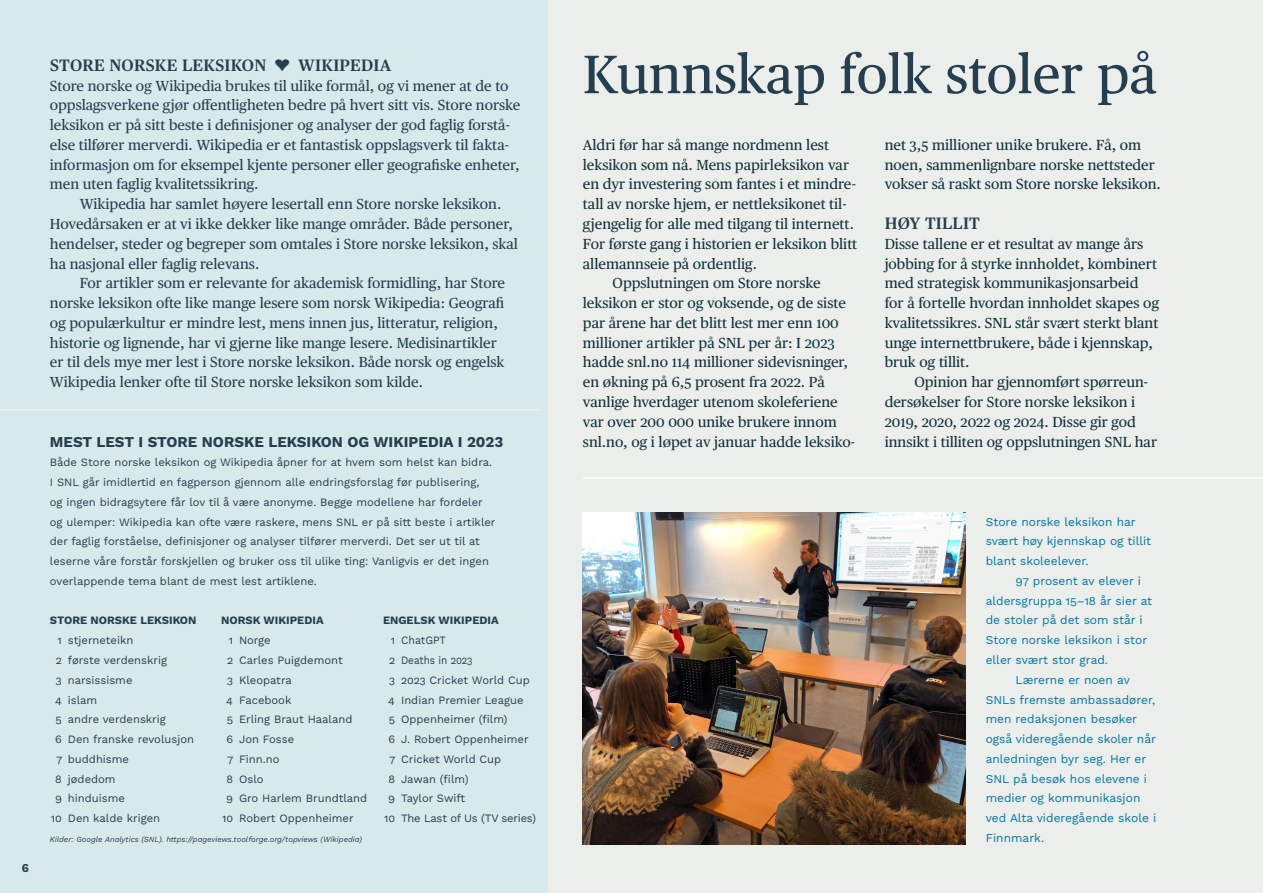
<style>
.page{position:relative;width:1263px;height:893px;background:#eceeeb}
.page>*{position:absolute;margin:0;border:0;box-sizing:border-box;transform-origin:0 0}
.t1{font:54px "Publico Text";color:#253e50}
.t2{font:600 16.5px "Publico Text";letter-spacing:.015em;color:#253e50}
.t3{font:700 15px "Work Sans";color:#253e50}
.t4{font:14.55px/19.8px "Publico Text";color:#12313e}
.t5{font:14.55px/19.8px "Publico Text";color:#253e50}
.t6{font:12px/19.8px "Work Sans";color:#0076a5}
.t7{font:700 12px "Work Sans";color:#253e50}
.t8{font:11.25px/19.8px "Work Sans";color:#253e50}
.t9{font:700 11.25px "Work Sans";color:#253e50}
.t10{font:11.25px "Work Sans";letter-spacing:-.02em;color:#253e50}
.t11{font:italic 7.8px "Work Sans";color:#253e50}
.s1{font-family:"Arial Unicode MS";font-weight:400}
</style>
<div class="page">
<hr style="left:583px;top:477px;width:680px;height:2px;background:#fff">
<div style="left:0;top:0;width:547px;height:893px;background:#d7e9ea"></div>
<hr style="left:0;top:409px;width:540px;height:1px;background:#eceeeb">
<img style="left:583px;top:513px;width:382px;height:331px">
<p class="t7" style="left:22px;top:859px;width:9px">6</p>
<p class="t2" style="left:50px;top:52px;width:343px">STORE NORSKE LEKSIKON <span class="s1">❤</span> WIKIPEDIA</p>
<p class="t5" style="left:50px;top:75px;width:472px">Store norske og Wikipedia brukes til ulike formål, og vi mener at de to oppslagsverkene gjør offentligheten bedre på hvert sitt vis. Store norske leksikon er på sitt beste i definisjoner og analyser der god faglig forstå&shy;else tilfører merverdi. Wikipedia er et fantastisk oppslagsverk til fakta&shy;informasjon om for eksempel kjente personer eller geografiske enheter, men uten faglig kvalitetssikring.</p>
<p class="t5" style="left:50px;top:193px;width:470px;text-indent:30px">Wikipedia har samlet høyere lesertall enn Store norske leksikon.<br>Hovedårsaken er at vi ikke dekker like mange områder. Både personer, hendelser, steder og begreper som omtales i Store norske leksikon, skal ha nasjonal eller faglig relevans.</p>
<p class="t5" style="left:50px;top:272px;width:457px;text-indent:30px">For artikler som er relevante for akademisk formidling, har Store norske leksikon ofte like mange lesere som norsk Wikipedia: Geografi og populærkultur er mindre lest, mens innen jus, litteratur, religion, historie og lignende, har vi gjerne like mange lesere. Medisinartikler er til dels mye mer lest i Store norske leksikon. Både norsk og engelsk Wikipedia lenker ofte til Store norske leksikon som kilde.</p>
<p class="t3" style="left:50px;top:430px;width:455px">MEST LEST I STORE NORSKE LEKSIKON OG WIKIPEDIA I 2023</p>
<p class="t8" style="left:50px;top:452px;width:447px">Både Store norske leksikon og Wikipedia åpner for at hvem som helst kan bidra.<br>I SNL går imidlertid en fagperson gjennom alle endringsforslag før publisering,<br>og ingen bidragsytere får lov til å være anonyme. Begge modellene har fordeler og ulemper: Wikipedia kan ofte være raskere, mens SNL er på sitt beste i artikler der faglig forståelse, definisjoner og analyser tilfører merverdi. Det ser ut til at leserne våre forstår forskjellen og bruker oss til ulike ting: Vanligvis er det ingen overlappende tema blant de mest lest artiklene.</p>
<p class="t9" style="left:50px;top:612px;width:148px">STORE NORSKE LEKSIKON</p>
<p class="t8" style="left:58px;top:630px;width:77px">1 stjerneteikn</p>
<p class="t8" style="left:56px;top:650px;width:113px">2 første verdenskrig</p>
<p class="t8" style="left:56px;top:670px;width:78px">3 narsissisme</p>
<p class="t8" style="left:55px;top:689px;width:44px">4 islam</p>
<p class="t8" style="left:56px;top:709px;width:112px">5 andre verdenskrig</p>
<p class="t8" style="left:55px;top:729px;width:140px">6 Den franske revolusjon</p>
<p class="t8" style="left:56px;top:749px;width:74px">7 buddhisme</p>
<p class="t8" style="left:55px;top:768px;width:62px">8 jødedom</p>
<p class="t8" style="left:55px;top:788px;width:71px">9 hinduisme</p>
<p class="t8" style="left:51px;top:808px;width:111px">10 Den kalde krigen</p>
<p class="t9" style="left:221px;top:612px;width:104px">NORSK WIKIPEDIA</p>
<p class="t8" style="left:229px;top:630px;width:43px">1 Norge</p>
<p class="t8" style="left:227px;top:650px;width:117px">2 Carles Puigdemont</p>
<p class="t8" style="left:227px;top:670px;width:66px">3 Kleopatra</p>
<p class="t8" style="left:226px;top:689px;width:67px">4 Facebook</p>
<p class="t8" style="left:227px;top:709px;width:127px">5 Erling Braut Haaland</p>
<p class="t8" style="left:226px;top:729px;width:69px">6 Jon Fosse</p>
<p class="t8" style="left:228px;top:749px;width:54px">7 Finn.no</p>
<p class="t8" style="left:226px;top:768px;width:39px">8 Oslo</p>
<p class="t8" style="left:226px;top:788px;width:143px">9 Gro Harlem Brundtland</p>
<p class="t8" style="left:222px;top:808px;width:133px">10 Robert Oppenheimer</p>
<p class="t11" style="left:50px;top:833px;width:314px">Kilder: Google Analytics (SNL). https://pageviews.toolforge.org/topviews (Wikipedia)</p>
<p class="t9" style="left:383px;top:612px;width:117px">ENGELSK WIKIPEDIA</p>
<p class="t8" style="left:391px;top:630px;width:57px">1 ChatGPT</p>
<p class="t8" style="left:389px;top:650px;width:85px">2 Deaths in 2023</p>
<p class="t8" style="left:389px;top:670px;width:142px">3 2023 Cricket World Cup</p>
<p class="t8" style="left:388px;top:689px;width:137px">4 Indian Premier League</p>
<p class="t8" style="left:389px;top:709px;width:120px">5 Oppenheimer (film)</p>
<p class="t8" style="left:388px;top:729px;width:142px">6 J. Robert Oppenheimer</p>
<p class="t8" style="left:390px;top:749px;width:113px">7 Cricket World Cup</p>
<p class="t8" style="left:388px;top:768px;width:82px">8 Jawan (film)</p>
<p class="t8" style="left:388px;top:788px;width:78px">9 Taylor Swift</p>
<p class="t10" style="left:384px;top:810px;width:153px">10 The Last of Us (TV series)</p>
<h1 class="t1" style="left:583px;top:34px;width:576px">Kunnskap folk stoler på</h1>
<p class="t4" style="left:583px;top:134px;width:248px">Aldri før har så mange nordmenn lest</p>
<p class="t4" style="left:583px;top:154px;width:268px">leksikon som nå. Mens papirleksikon var</p>
<p class="t4" style="left:583px;top:174px;width:274px">en dyr investering som fantes i et mindre-</p>
<p class="t4" style="left:583px;top:193px;width:265px">tall av norske hjem, er nettleksikonet til-</p>
<p class="t4" style="left:583px;top:213px;width:273px">gjengelig for alle med tilgang til internett.</p>
<p class="t4" style="left:583px;top:233px;width:276px">For første gang i historien er leksikon blitt</p>
<p class="t4" style="left:583px;top:253px;width:176px">allemannseie på ordentlig.</p>
<p class="t4" style="left:613px;top:272px;width:209px">Oppslutningen om Store norske</p>
<p class="t4" style="left:583px;top:292px;width:265px">leksikon er stor og voksende, og de siste</p>
<p class="t4" style="left:583px;top:312px;width:257px">par årene har det blitt lest mer enn 100</p>
<p class="t4" style="left:583px;top:332px;width:253px">millioner artikler på SNL per år: I 2023</p>
<p class="t4" style="left:583px;top:352px;width:267px">hadde snl.no 114 millioner sidevisninger,</p>
<p class="t4" style="left:583px;top:371px;width:244px">en økning på 6,5 prosent fra 2022. På</p>
<p class="t4" style="left:583px;top:391px;width:256px">vanlige hverdager utenom skoleferiene</p>
<p class="t4" style="left:583px;top:411px;width:255px">var over 200 000 unike brukere innom</p>
<p class="t4" style="left:583px;top:431px;width:274px">snl.no, og i løpet av januar hadde leksiko-</p>
<p class="t4" style="left:885px;top:134px;width:278px">net 3,5 millioner unike brukere. Få, om noen, sammenlignbare norske nettsteder vokser så raskt som Store norske leksikon.</p>
<p class="t2" style="left:885px;top:211px;width:97px">HØY TILLIT</p>
<p class="t4" style="left:885px;top:233px;width:276px">Disse tallene er et resultat av mange års jobbing for å styrke innholdet, kombinert med strategisk kommunikasjonsarbeid for å fortelle hvordan innholdet skapes og kvalitetssikres. SNL står svært sterkt blant unge internettbrukere, både i kjennskap, bruk og tillit.</p>
<p class="t4" style="left:885px;top:371px;width:274px;text-indent:30px">Opinion har gjennomført spørreun&shy;dersøkelser for Store norske leksikon i 2019, 2020, 2022 og 2024. Disse gir god innsikt i tilliten og oppslutningen SNL har</p>
<p class="t6" style="left:986px;top:511px;width:167px">Store norske leksikon har svært høy kjennskap og tillit blant skoleelever.</p>
<p class="t6" style="left:1015px;top:570px;width:127px">97 prosent av elever i</p>
<p class="t6" style="left:986px;top:590px;width:168px">aldersgruppa 15–18 år sier at</p>
<p class="t6" style="left:986px;top:610px;width:159px">de stoler på det som står i</p>
<p class="t6" style="left:986px;top:630px;width:163px">Store norske leksikon i stor</p>
<p class="t6" style="left:986px;top:649px;width:124px">eller svært stor grad.</p>
<p class="t6" style="left:1015px;top:669px;width:116px">Lærerne er noen av</p>
<p class="t6" style="left:986px;top:689px;width:171px">SNLs fremste ambassadører,</p>
<p class="t6" style="left:986px;top:709px;width:153px">men redaksjonen besøker</p>
<p class="t6" style="left:986px;top:729px;width:172px">også videregående skoler når</p>
<p class="t6" style="left:986px;top:748px;width:162px">anledningen byr seg. Her er</p>
<p class="t6" style="left:986px;top:768px;width:163px">SNL på besøk hos elevene i</p>
<p class="t6" style="left:986px;top:788px;width:156px">medier og kommunikasjon</p>
<p class="t6" style="left:986px;top:808px;width:172px">ved Alta videregående skole i</p>
<p class="t6" style="left:986px;top:827px;width:60px">Finnmark.</p>
</div>
